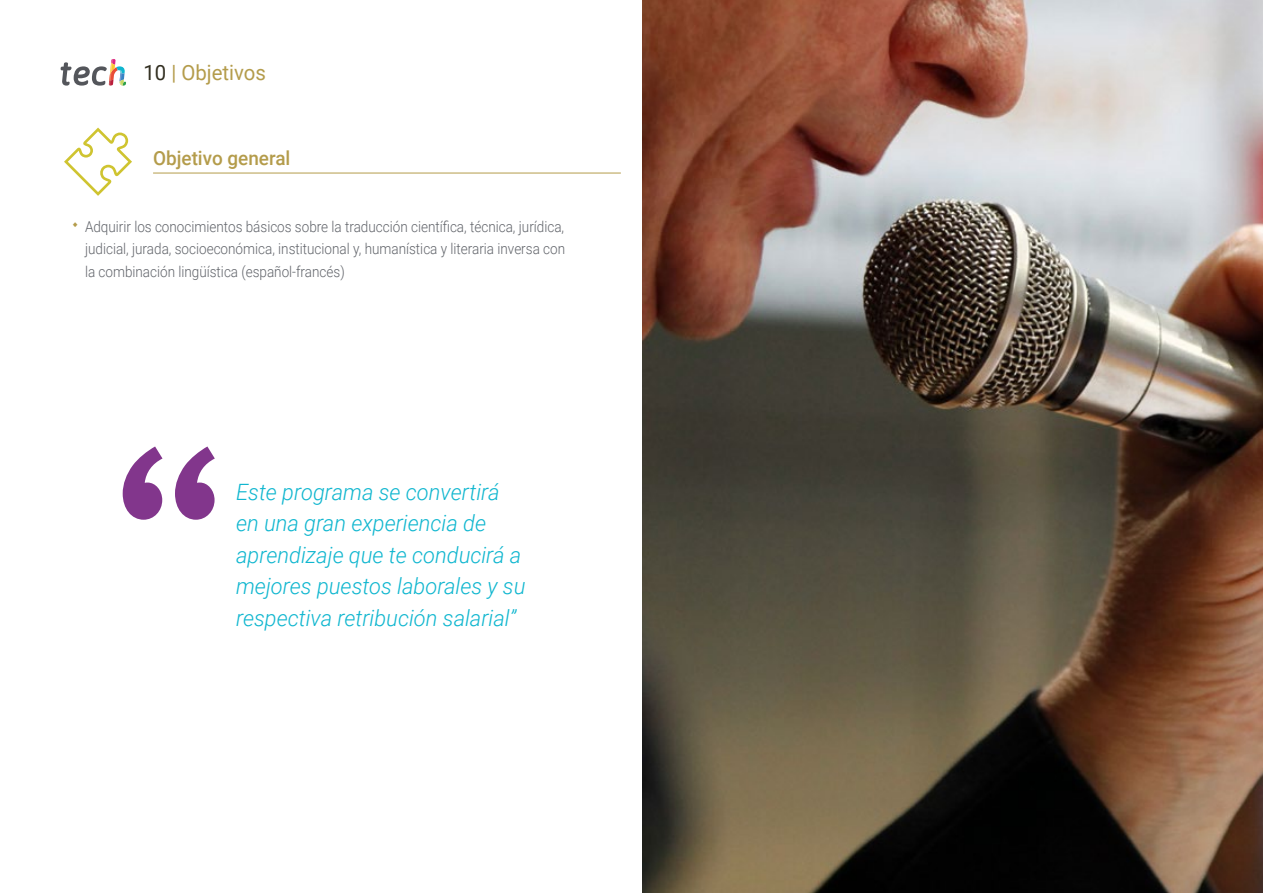
<style>
.page{position:relative;width:1263px;height:893px;background:#fff}
.page>*{position:absolute;margin:0;border:0;box-sizing:border-box;transform-origin:0 0}
.t1{font:italic 300 22.5px/31.5px "Roboto";color:#0fb6cf}
.t2{font:21px "Roboto";color:#b49c4b}
.t3{font:500 19.5px "Roboto";color:#b49c4b}
.t4{font:300 15px/22.5px "Roboto";color:#61646a;text-align:justify;scale:.9 1}
.s1{color:#312e20}
</style>
<div class="page">
<hr style="left:153px;top:173px;width:468px;height:1px;background:#b49c4b">
<svg style="left:64px;top:128px;width:68px;height:68px"></svg>
<svg style="left:123px;top:446px;width:92px;height:74px"></svg>
<img style="left:642px;top:0;width:621px;height:893px">
<svg style="left:61px;top:59px;width:65px;height:27px"></svg>
<h2 class="t2" style="left:144px;top:57px;width:124px"><span class="s1">10</span> | Objetivos</h2>
<h3 class="t3" style="left:153px;top:144px;width:139px">Objetivo general</h3>
<p class="t4" style="left:85px;top:215px;width:535px">Adquirir los conocimientos básicos sobre la traducción científica, técnica, jurídica, judicial, jurada, socioeconómica, institucional y, humanística y literaria inversa con la combinación lingüística (español-francés)</p>
<h1 class="t1" style="left:236px;top:475px;width:291px">Este programa se convertirá en una gran experiencia de aprendizaje que te conducirá a mejores puestos laborales y su respectiva retribución salarial”</h1>
</div>
